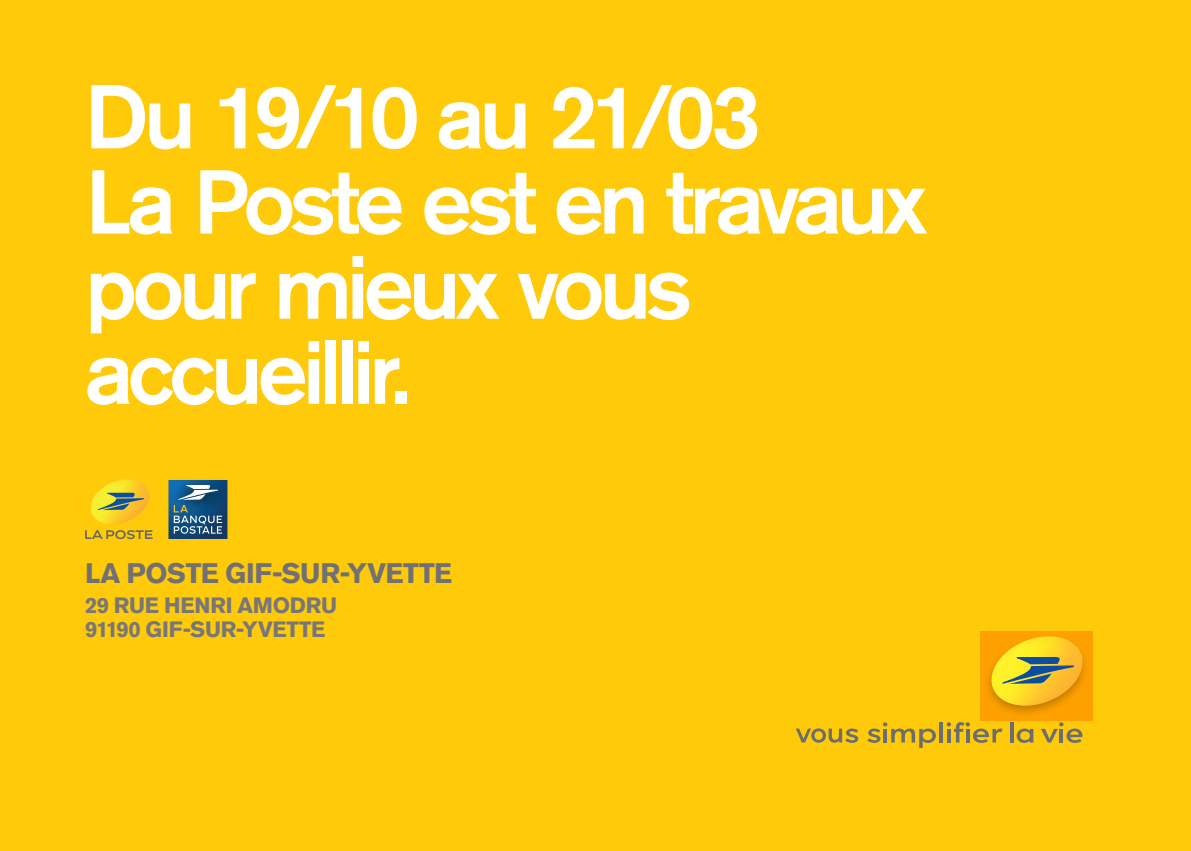
<style>
.page{position:relative;width:1191px;height:851px;background:#fff}
.page>*{position:absolute;margin:0;border:0;box-sizing:border-box;transform-origin:0 0}
.t1{font:500 89.6px/85.2px "Akzidenz Grotesk Std";letter-spacing:-.06em;color:#fff}
.t2{font:700 28px "Akzidenz Grotesk Std";letter-spacing:-.015em;color:#717074}
.t3{font:700 22px/24px "Akzidenz Grotesk Std";letter-spacing:-.015em;color:#77767a}
</style>
<div class="page">
<div style="left:0;top:0;width:1191px;height:850px;background:#feca0a"></div>
<img style="left:980px;top:631px;width:112px;height:89px">
<svg style="left:990px;top:636px;width:92px;height:72px;background:#deb62c"></svg>
<hr style="left:939px;top:722px;width:3px;height:20px;background:#6c6d70">
<hr style="left:1010px;top:722px;width:3px;height:20px;background:#6c6d70">
<svg style="left:1016px;top:728px;width:17px;height:14px"></svg>
<svg style="left:946px;top:722px;width:56px;height:20px"></svg>
<svg style="left:867px;top:722px;width:69px;height:25px"></svg>
<svg style="left:1041px;top:722px;width:41px;height:20px"></svg>
<svg style="left:796px;top:728px;width:62px;height:14px"></svg>
<svg style="left:85px;top:530px;width:68px;height:9px"></svg>
<svg style="left:91px;top:479px;width:59px;height:45px"></svg>
<svg style="left:168px;top:480px;width:59px;height:59px;background:#36688f"></svg>
<p class="t1" style="left:85px;top:72px;width:844px">Du 19/10 au 21/03<br>La Poste est en travaux pour mieux vous accueillir.</p>
<p class="t2" style="left:85px;top:556px;width:369px">LA POSTE GIF-SUR-YVETTE</p>
<p class="t3" style="left:85px;top:592px;width:253px">29 RUE HENRI AMODRU<br>91190 GIF-SUR-YVETTE</p>
</div>
